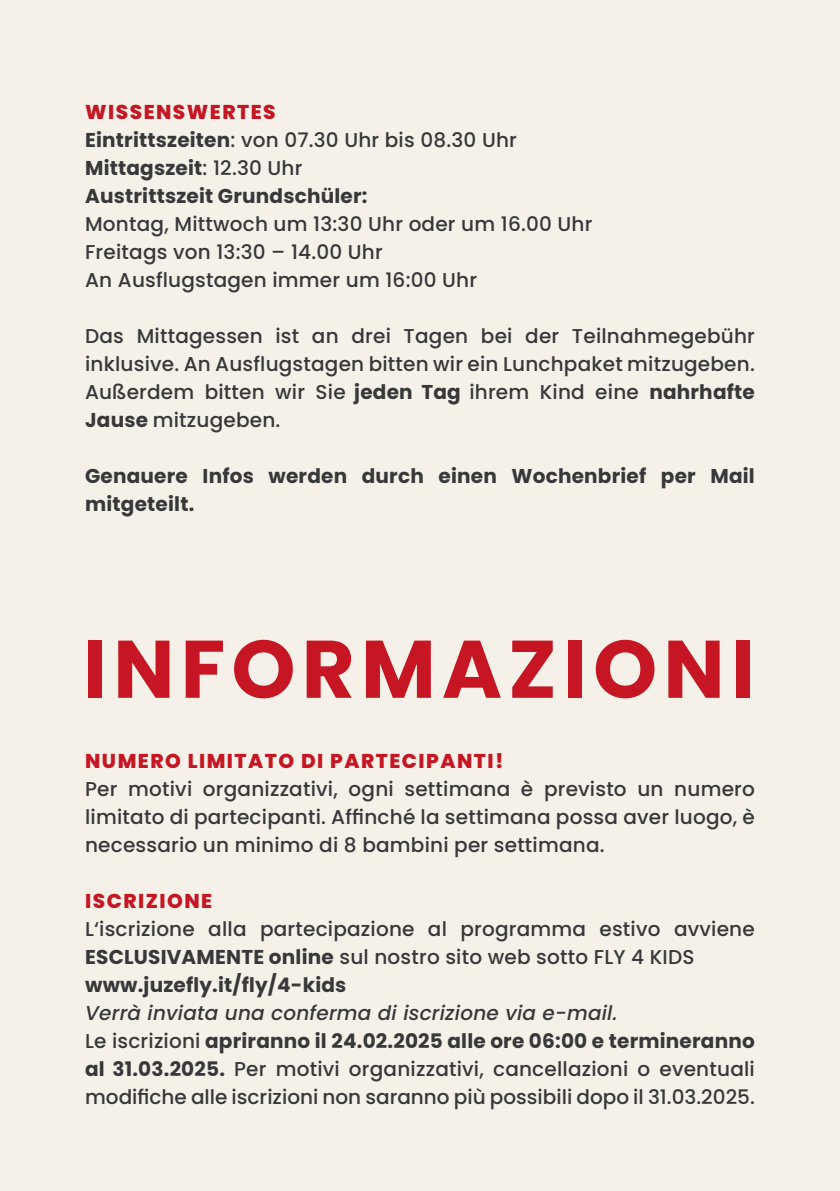
<style>
.page{position:relative;width:840px;height:1191px;background:#fff}
.page>*{position:absolute;margin:0;border:0;box-sizing:border-box;transform-origin:0 0}
.t1{font:700 81.4px "Poppins";letter-spacing:.075em;color:#c61624}
.t2{font:500 20px/28px "Poppins";letter-spacing:.01em;color:#38383a}
.t3{font:700 20px/28px "Poppins";letter-spacing:.01em;color:#38383a}
.t4{font:800 20px "Poppins";letter-spacing:.075em;color:#c61624}
.s1{font-weight:800;color:#c61624}
.s2{font-weight:500}
.s3{font-weight:700}
.s4{font-style:italic}
</style>
<div class="page">
<div style="left:0;top:0;width:839px;height:1191px;background:#f5f1e9"></div>
<p class="t3" style="left:85px;top:98px;width:433px"><span class="s1">WISSENSWERTES<br></span>Eintrittszeiten<span class="s2">: von 07.30 Uhr bis 08.30 Uhr<br></span>Mittagszeit<span class="s2">: 12.30 Uhr<br></span>Austrittszeit Grundschüler:</p>
<p class="t2" style="left:85px;top:210px;width:508px">Montag, Mittwoch um 13:30 Uhr oder um 16.00 Uhr<br>Freitags von 13:30 – 14.00 Uhr<br>An Ausflugstagen immer um 16:00 Uhr</p>
<p class="t2" style="left:85px;top:322px;width:671px;text-align:justify">Das Mittagessen ist an drei Tagen bei der Teilnahmegebühr inklusive. An Ausflugstagen bitten wir ein Lunchpaket mitzugeben.<br>Außerdem bitten wir Sie <span class="s3">jeden Tag</span> ihrem Kind eine <span class="s3">nahrhafte Jause</span> mitzugeben.</p>
<p class="t3" style="left:85px;top:462px;width:670px">Genauere Infos werden durch einen Wochenbrief per Mail mitgeteilt.</p>
<h1 class="t1" style="left:83px;top:622px;width:673px">INFORMAZIONI</h1>
<p class="t4" style="left:85px;top:749px;width:420px">NUMERO LIMITATO DI PARTECIPANTI!</p>
<p class="t2" style="left:85px;top:775px;width:671px;text-align:justify">Per motivi organizzativi, ogni settimana è previsto un numero limitato di partecipanti. Affinché la settimana possa aver luogo, è necessario un minimo di 8 bambini per settimana.</p>
<p class="t4" style="left:85px;top:889px;width:129px">ISCRIZIONE</p>
<p class="t2" style="left:85px;top:915px;width:670px">L‘iscrizione alla partecipazione al programma estivo avviene<br><span class="s3">ESCLUSIVAMENTE online</span> sul nostro sito web sotto FLY 4 KIDS <span class="s3">www.juzefly.it/fly/4-kids</span></p>
<p class="t2" style="left:85px;top:999px;width:671px"><span class="s4">Verrà inviata una conferma di iscrizione via e-mail.<br></span>Le iscrizioni <span class="s3">apriranno il 24.02.2025 alle ore 06:00 e termineranno al 31.03.2025.</span> Per motivi organizzativi, cancellazioni o eventuali modifiche alle iscrizioni non saranno più possibili dopo il 31.03.2025.</p>
</div>
